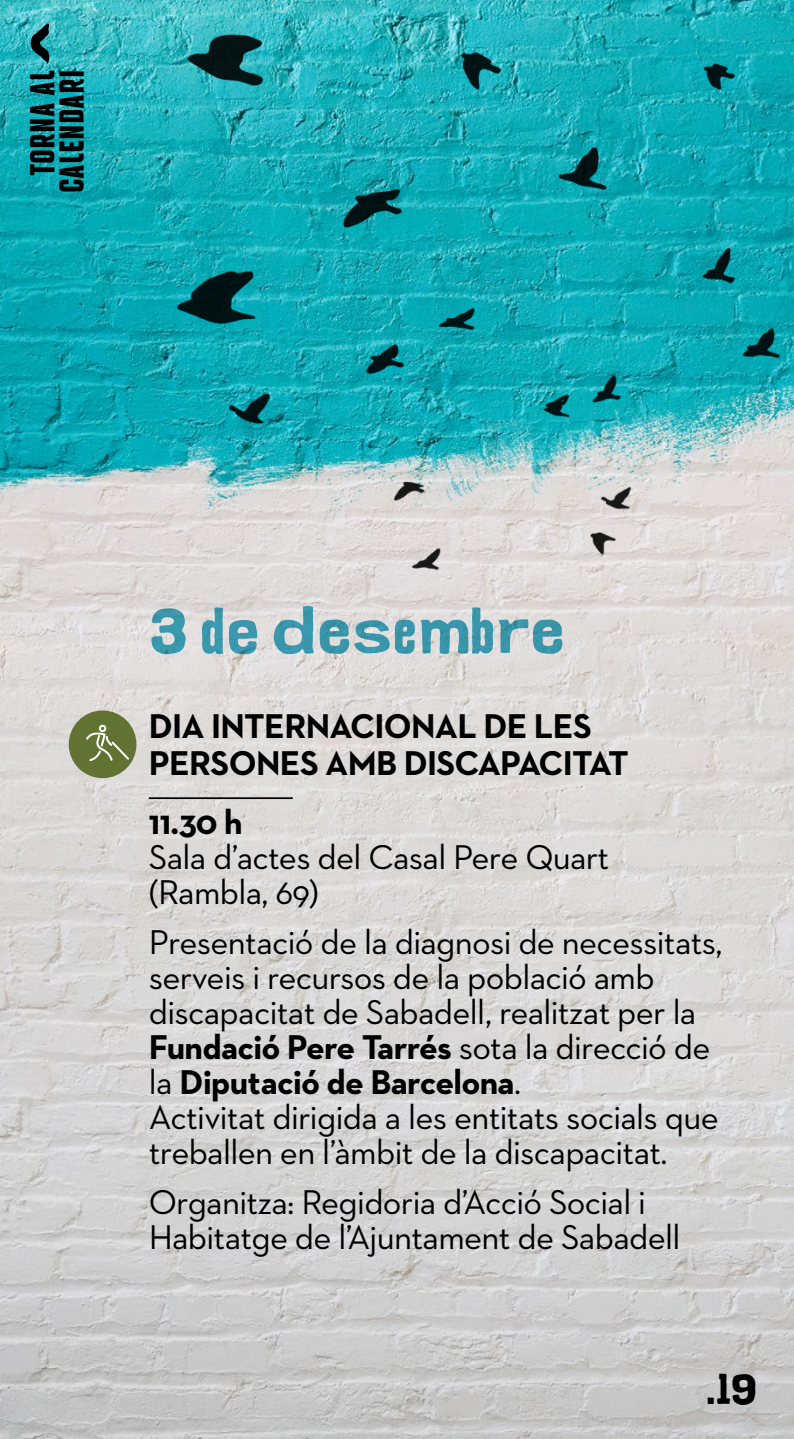
<style>
.page{position:relative;width:794px;height:1439px;background:#fff}
.page>*{position:absolute;margin:0;border:0;box-sizing:border-box;transform-origin:0 0}
.t1{font:64.23px "Hawkes Bold Variable Width";color:#41adc6}
.t2{font:42.7px "Hawkes Bold Variable Width";color:#000}
.t3{font:35px/35px "Neutraface 2 Text";letter-spacing:-.02em;color:#000}
.t4{font:700 35px/36.8px "Neutraface 2 Text";letter-spacing:-.02em;color:#000}
.t5{font:34.65px/29.2px "Hawkes Bold Variable Width";color:#000;text-align:center}
.s1{font-weight:700}
</style>
<div class="page">
<img style="left:0;top:0;width:794px;height:1439px">
<hr style="left:149px;top:797px;width:144px;height:2px;background:#000">
<img style="left:174px;top:25px;width:620px;height:560px">
<svg style="left:30px;top:23px;width:20px;height:41px"></svg>
<div style="left:69px;top:710px;width:67px;height:68px;background:#627233;border-radius:50%"></div>
<div style="left:99px;top:725px;width:7px;height:7px;border:2px solid #fff;border-radius:50%"></div>
<svg style="left:86px;top:731px;width:43px;height:30px"></svg>
<p class="t5" style="left:25px;top:193px;width:125px;rotate:-90deg">TORNA AL<br>CALENDARI</p>
<h1 class="t1" style="left:149px;top:582px;width:417px">3 de desembre</h1>
<p class="t4" style="left:149px;top:707px;width:481px">DIA INTERNACIONAL DE LES<br>PERSONES AMB DISCAPACITAT</p>
<p class="t4" style="left:149px;top:803px;width:95px">11.30 h</p>
<p class="t3" style="left:149px;top:839px;width:462px">Sala d’actes del Casal Pere Quart (Rambla, 69)</p>
<p class="t3" style="left:149px;top:924px;width:575px">Presentació de la diagnosi de necessitats, serveis i recursos de la població amb discapacitat de Sabadell, realitzat per la <span class="s1">Fundació Pere Tarrés</span> sota la direcció de la <span class="s1">Diputació de Barcelona</span>.<br>Activitat dirigida a les entitats socials que treballen en l’àmbit de la discapacitat.</p>
<p class="t3" style="left:149px;top:1184px;width:533px">Organitza: Regidoria d’Acció Social i<br>Habitatge de l’Ajuntament de Sabadell</p>
<p class="t2" style="left:704px;top:1356px;width:55px">.19</p>
</div>
